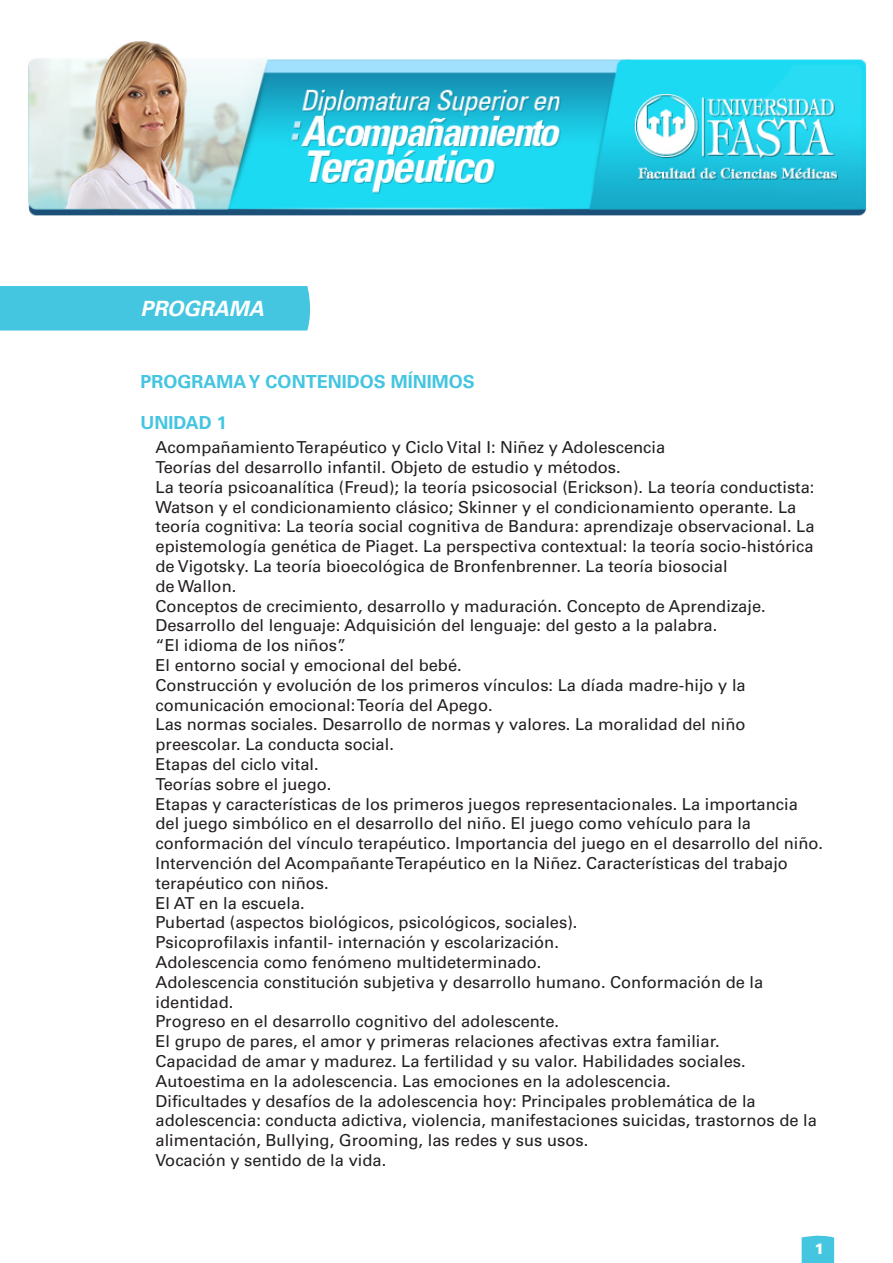
<style>
.page{position:relative;width:893px;height:1263px;background:#fff}
.page>*{position:absolute;margin:0;border:0;box-sizing:border-box;transform-origin:0 0}
.t1{font:italic 700 21px "Univers LT Std";color:#fff}
.t2{font:700 18px "Univers LT Std";color:#44c5e0}
.t3{font:16.5px/19.8px "Univers LT Std";color:#231f20}
.t4{font:900 15px "Univers LT Std";color:#fff}
</style>
<div class="page">
<div style="left:0;top:286px;width:311px;height:44px;background:#44c5e0"></div>
<svg style="left:802px;top:1235px;width:32px;height:28px"></svg>
<img style="left:28px;top:41px;width:839px;height:175px">
<p class="t1" style="left:140px;top:296px;width:125px">PROGRAMA</p>
<p class="t2" style="left:140px;top:371px;width:336px">PROGRAMA Y CONTENIDOS MÍNIMOS</p>
<p class="t2" style="left:140px;top:412px;width:88px">UNIDAD 1</p>
<p class="t3" style="left:155px;top:437px;width:669px">Acompañamiento Terapéutico y Ciclo Vital I: Niñez y Adolescencia<br>Teorías del desarrollo infantil. Objeto de estudio y métodos.<br>La teoría psicoanalítica (Freud); la teoría psicosocial (Erickson). La teoría conductista:<br>Watson y el condicionamiento clásico; Skinner y el condicionamiento operante. La teoría cognitiva: La teoría social cognitiva de Bandura: aprendizaje observacional. La epistemología genética de Piaget. La perspectiva contextual: la teoría socio-histórica de Vigotsky. La teoría bioecológica de Bronfenbrenner. La teoría biosocial<br>de Wallon.<br>Conceptos de crecimiento, desarrollo y maduración. Concepto de Aprendizaje.<br>Desarrollo del lenguaje: Adquisición del lenguaje: del gesto a la palabra.<br>“El idioma de los niños”.<br>El entorno social y emocional del bebé.<br>Construcción y evolución de los primeros vínculos: La díada madre-hijo y la comunicación emocional: Teoría del Apego.<br>Las normas sociales. Desarrollo de normas y valores. La moralidad del niño preescolar. La conducta social.<br>Etapas del ciclo vital.<br>Teorías sobre el juego.<br>Etapas y características de los primeros juegos representacionales. La importancia del juego simbólico en el desarrollo del niño. El juego como vehículo para la conformación del vínculo terapéutico. Importancia del juego en el desarrollo del niño.<br>Intervención del Acompañante Terapéutico en la Niñez. Características del trabajo terapéutico con niños.<br>El AT en la escuela.<br>Pubertad (aspectos biológicos, psicológicos, sociales).<br>Psicoprofilaxis infantil- internación y escolarización.<br>Adolescencia como fenómeno multideterminado.<br>Adolescencia constitución subjetiva y desarrollo humano. Conformación de la identidad.<br>Progreso en el desarrollo cognitivo del adolescente.<br>El grupo de pares, el amor y primeras relaciones afectivas extra familiar.<br>Capacidad de amar y madurez. La fertilidad y su valor. Habilidades sociales.<br>Autoestima en la adolescencia. Las emociones en la adolescencia.<br>Dificultades y desafíos de la adolescencia hoy: Principales problemática de la adolescencia: conducta adictiva, violencia, manifestaciones suicidas, trastornos de la alimentación, Bullying, Grooming, las redes y sus usos.<br>Vocación y sentido de la vida.</p>
<p class="t4" style="left:814px;top:1239px;width:12px">1</p>
</div>
